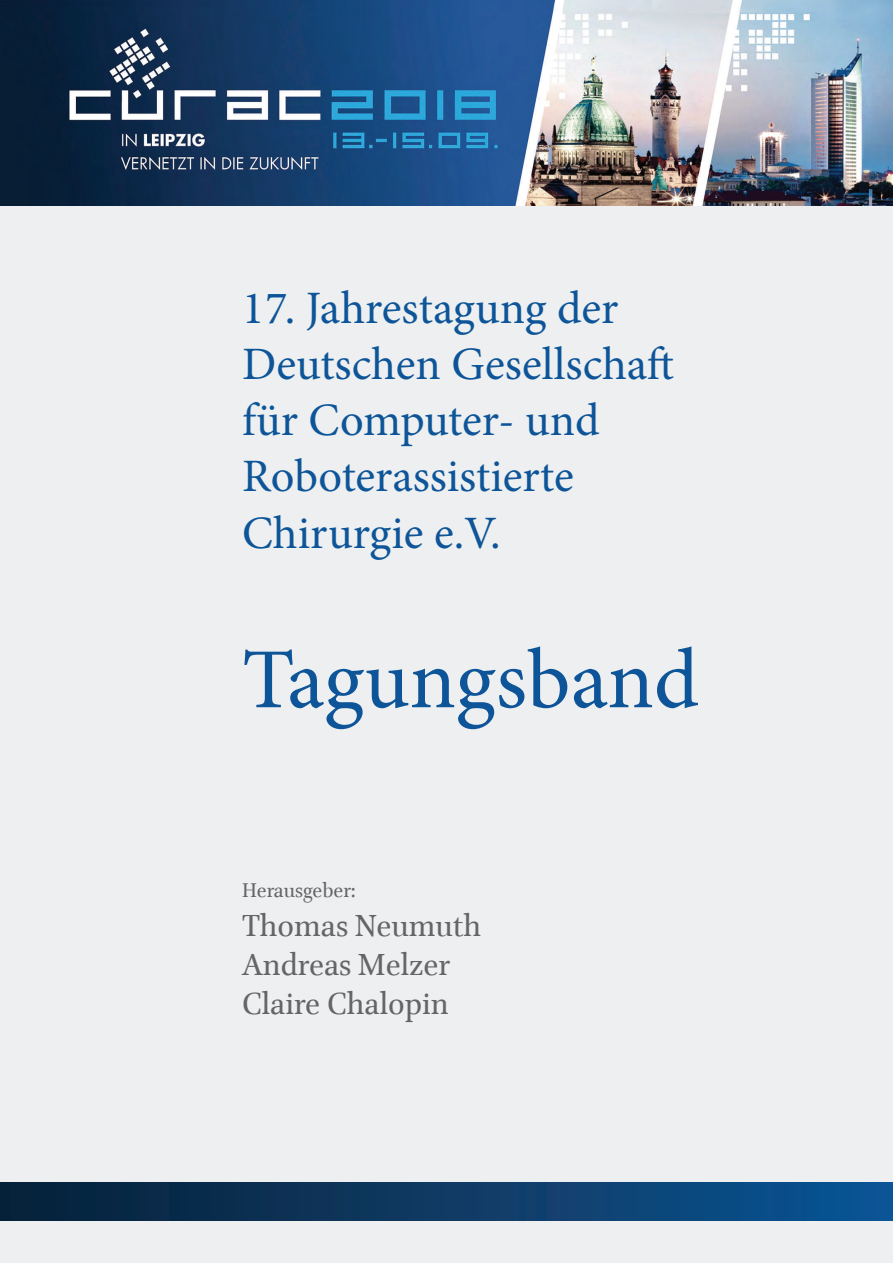
<style>
.page{position:relative;width:893px;height:1263px;background:#fff}
.page>*{position:absolute;margin:0;border:0;box-sizing:border-box;transform-origin:0 0}
.t1{font:85.5px "Minion Pro";color:#0d5598}
.t2{font:46.5px/56.1px "Minion Pro";color:#0d5598}
.t3{font:34.5px/39px "Brill";color:#636567}
.t4{font:22.5px "Brill";color:#636567}
</style>
<div class="page">
<div style="left:0;top:13px;width:893px;height:1250px;background:#edeff0"></div>
<div style="left:0;top:1182px;width:893px;height:38px;background:linear-gradient(to right,#0a2036,#0d5494)"></div>
<img style="left:0;top:0;width:893px;height:206px">
<p class="t2" style="left:242px;top:284px;width:433px">17. Jahrestagung der<br>Deutschen Gesellschaft für Computer- und<br>Roboterassistierte<br>Chirurgie e.V.</p>
<h1 class="t1" style="left:242px;top:646px;width:458px">Tagungsband</h1>
<p class="t4" style="left:242px;top:880px;width:115px">Herausgeber:</p>
<p class="t3" style="left:242px;top:908px;width:240px">Thomas Neumuth<br>Andreas Melzer<br>Claire Chalopin</p>
</div>
